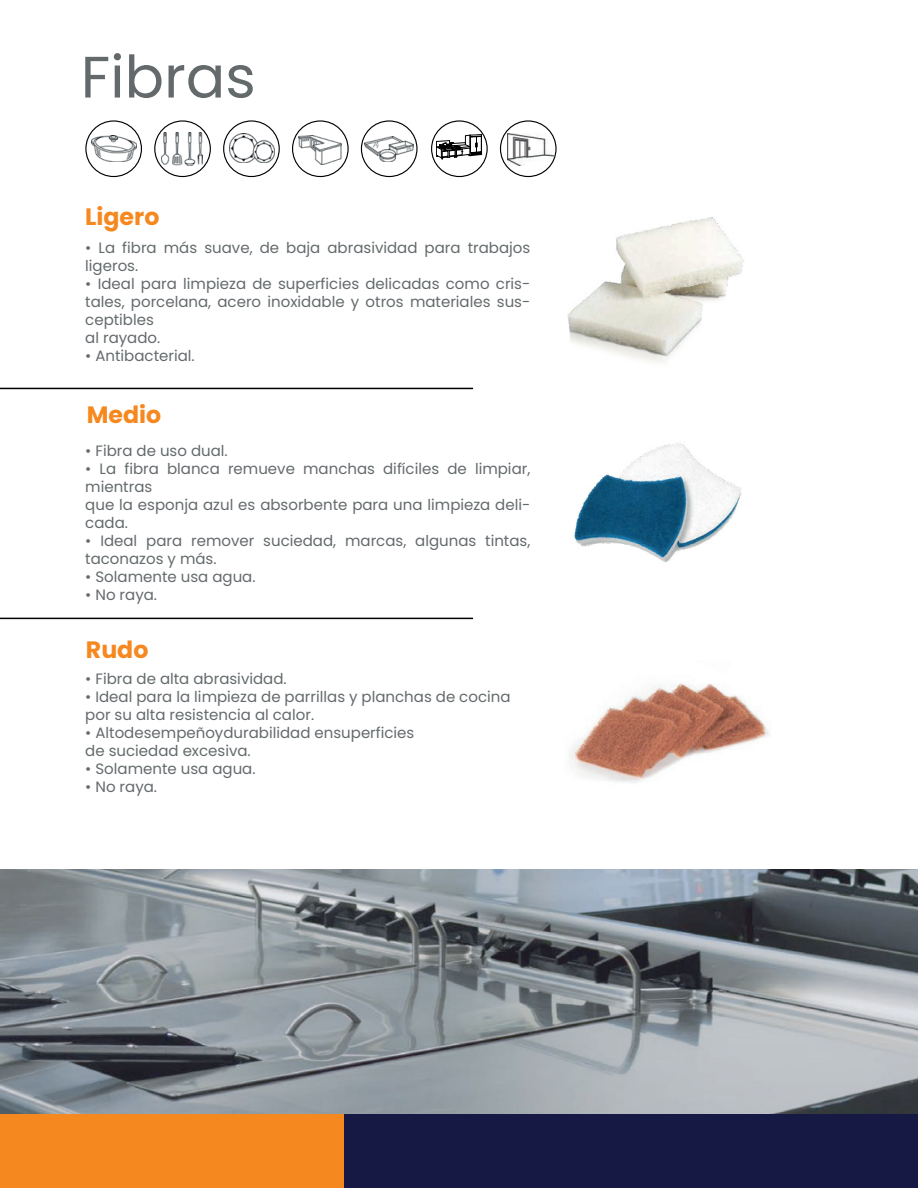
<style>
.page{position:relative;width:918px;height:1188px;background:#fff}
.page>*{position:absolute;margin:0;border:0;box-sizing:border-box;transform-origin:0 0}
.t1{font:58.35px "Poppins";color:#646a6c}
.t2{font:700 23.7px "Poppins";color:#f5881f}
.t3{font:15px/18px "Poppins";color:#646a6c}
</style>
<div class="page">
<img style="left:567px;top:217px;width:177px;height:145px">
<img style="left:574px;top:442px;width:168px;height:120px">
<hr style="left:0;top:618px;width:473px;height:1px;background:#000001">
<hr style="left:0;top:388px;width:473px;height:1px;background:#000001">
<img style="left:92px;top:136px;width:44px;height:25px">
<div style="left:85px;top:120px;width:57px;height:57px;border:1px solid #000001;border-radius:50%"></div>
<img style="left:162px;top:133px;width:40px;height:33px">
<div style="left:154px;top:120px;width:57px;height:57px;border:1px solid #000001;border-radius:50%"></div>
<img style="left:230px;top:134px;width:45px;height:28px">
<div style="left:223px;top:120px;width:57px;height:57px;border:1px solid #000001;border-radius:50%"></div>
<img style="left:298px;top:135px;width:43px;height:30px">
<div style="left:292px;top:120px;width:57px;height:57px;border:1px solid #000001;border-radius:50%"></div>
<img style="left:365px;top:136px;width:49px;height:26px">
<div style="left:361px;top:120px;width:57px;height:57px;border:1px solid #000001;border-radius:50%"></div>
<svg style="left:436px;top:134px;width:46px;height:25px"></svg>
<div style="left:431px;top:120px;width:57px;height:57px;border:1px solid #000001;border-radius:50%"></div>
<img style="left:508px;top:133px;width:45px;height:33px">
<div style="left:500px;top:120px;width:57px;height:57px;border:1px solid #000001;border-radius:50%"></div>
<div style="left:0;top:1114px;width:344px;height:74px;background:#f5881f"></div>
<div style="left:344px;top:1114px;width:574px;height:74px;background:#171945"></div>
<img style="left:0;top:869px;width:918px;height:245px">
<img style="left:569px;top:683px;width:201px;height:100px">
<h1 class="t1" style="left:81px;top:43px;width:176px">Fibras</h1>
<h2 class="t2" style="left:85px;top:203px;width:76px">Ligero</h2>
<p class="t3" style="left:85px;top:239px;width:447px">• La fibra más suave, de baja abrasividad para trabajos ligeros.</p>
<p class="t3" style="left:85px;top:275px;width:447px">• Ideal para limpieza de superficies delicadas como cris&shy;tales, porcelana, acero inoxidable y otros materiales sus&shy;ceptibles<br>al rayado.</p>
<p class="t3" style="left:85px;top:347px;width:111px">• Antibacterial.</p>
<h2 class="t2" style="left:87px;top:401px;width:76px">Medio</h2>
<p class="t3" style="left:85px;top:442px;width:144px">• Fibra de uso dual.</p>
<p class="t3" style="left:85px;top:460px;width:447px">• La fibra blanca remueve manchas difíciles de limpiar, mientras<br>que la esponja azul es absorbente para una limpieza deli&shy;cada.</p>
<p class="t3" style="left:85px;top:532px;width:447px">• Ideal para remover suciedad, marcas, algunas tintas, taconazos y más.</p>
<p class="t3" style="left:85px;top:568px;width:172px">• Solamente usa agua.</p>
<p class="t3" style="left:85px;top:586px;width:73px">• No raya.</p>
<h2 class="t2" style="left:86px;top:636px;width:64px">Rudo</h2>
<p class="t3" style="left:85px;top:670px;width:203px">• Fibra de alta abrasividad.</p>
<p class="t3" style="left:85px;top:688px;width:427px">• Ideal para la limpieza de parrillas y planchas de cocina por su alta resistencia al calor.</p>
<p class="t3" style="left:85px;top:724px;width:331px">• Altodesempeñoydurabilidad ensuperficies de suciedad excesiva.</p>
<p class="t3" style="left:85px;top:760px;width:172px">• Solamente usa agua.</p>
<p class="t3" style="left:85px;top:778px;width:73px">• No raya.</p>
</div>
